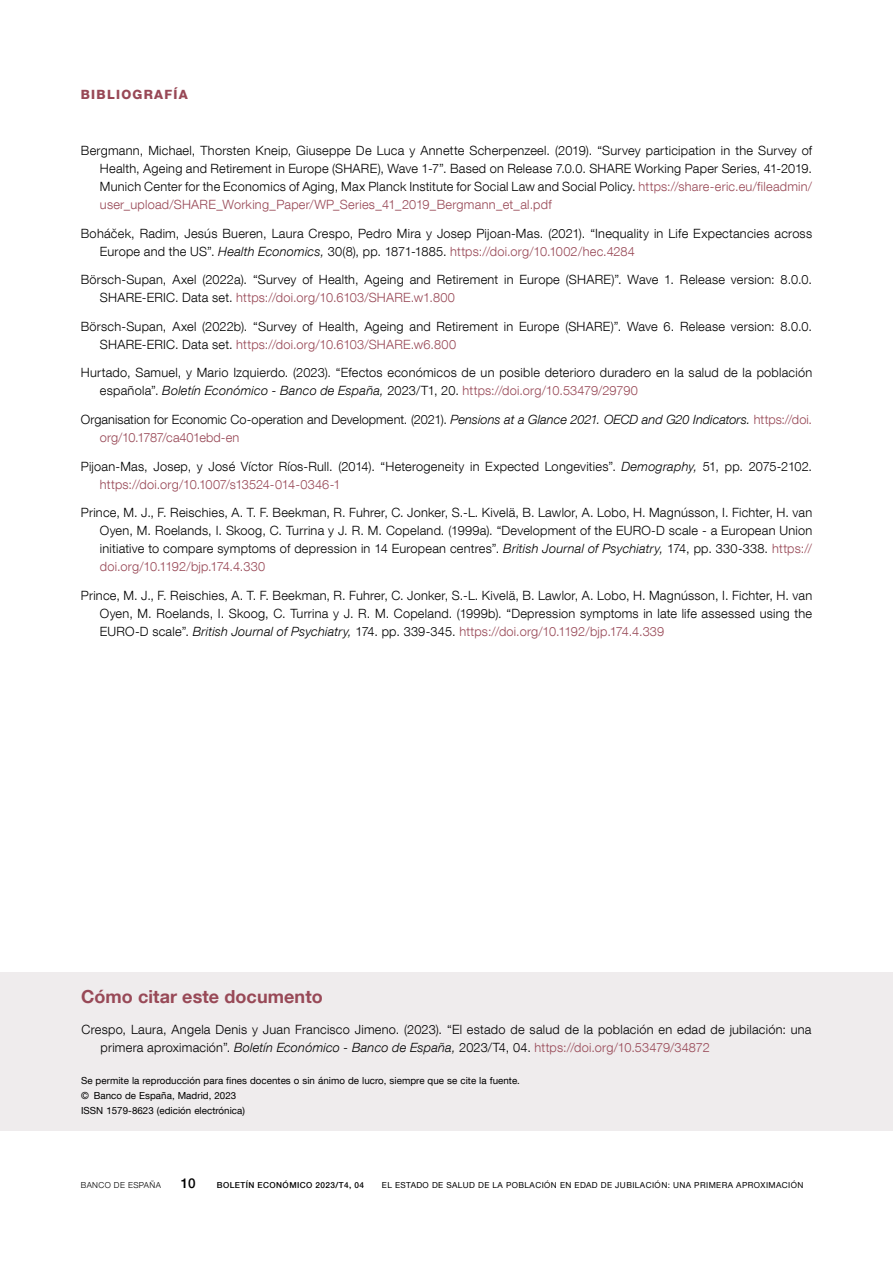
<style>
.page{position:relative;width:893px;height:1263px;background:#fff}
.page>*{position:absolute;margin:0;border:0;box-sizing:border-box;transform-origin:0 0}
.Indice_1{font:700 18px "Bd E Neue Helvetica";letter-spacing:.005em;color:#984957}
.t1{font:500 13.5px "Bd E Neue Helvetica";color:#000}
.Texto_bibliografía{font:300 12.75px/18px "Bd E Neue Helvetica";letter-spacing:.015em;color:#000}
.Ladillo_Bibliografía{font:800 12.75px "Bd E Neue Helvetica";letter-spacing:.1em;color:#984856}
.Texto_ISSN{font:9.75px "Bd E Neue Helvetica";letter-spacing:.005em;color:#000}
.t2{font:8.25px "Bd E Neue Helvetica";letter-spacing:.05em;color:#000}
.t3{font:500 8.25px "Bd E Neue Helvetica";letter-spacing:.05em;color:#000}
.t4{font:300 8.25px "Bd E Neue Helvetica";letter-spacing:.05em;color:#000}
.s1{color:#984856}
.s2{font-style:italic}
</style>
<div class="page">
<div style="left:0;top:972px;width:893px;height:159px;background:#efeced"></div>
<h2 class="Ladillo_Bibliografía" style="left:81px;top:86px;width:109px">BIBLIOGRAFÍA</h2>
<p class="Texto_bibliografía" style="left:100px;top:141px;width:714px;text-align:justify;text-indent:-19px">Bergmann, Michael, Thorsten Kneip, Giuseppe De Luca y Annette Scherpenzeel. (2019). “Survey participation in the Survey of Health, Ageing and Retirement in Europe (SHARE), Wave 1-7”. Based on Release 7.0.0. SHARE Working Paper Series, 41-2019.<br>Munich Center for the Economics of Aging, Max Planck Institute for Social Law and Social Policy. <span class="s1">https://share-eric.eu/fileadmin/ user_upload/SHARE_Working_Paper/WP_Series_41_2019_Bergmann_et_al.pdf</span></p>
<p class="Texto_bibliografía" style="left:100px;top:224px;width:714px;text-indent:-19px">Boháček, Radim, Jesús Bueren, Laura Crespo, Pedro Mira y Josep Pijoan-Mas. (2021). “Inequality in Life Expectancies across<br>Europe and the US”. <span class="s2">Health Economics,</span> 30(8), pp. 1871-1885. <span class="s1">https://doi.org/10.1002/hec.4284</span></p>
<p class="Texto_bibliografía" style="left:100px;top:270px;width:714px;text-indent:-19px">Börsch-Supan, Axel (2022a). “Survey of Health, Ageing and Retirement in Europe (SHARE)”. Wave 1. Release version: 8.0.0.<br>SHARE-ERIC. Data set. <span class="s1">https://doi.org/10.6103/SHARE.w1.800</span></p>
<p class="Texto_bibliografía" style="left:100px;top:317px;width:714px;text-indent:-19px">Börsch-Supan, Axel (2022b). “Survey of Health, Ageing and Retirement in Europe (SHARE)”. Wave 6. Release version: 8.0.0.<br>SHARE-ERIC. Data set. <span class="s1">https://doi.org/10.6103/SHARE.w6.800</span></p>
<p class="Texto_bibliografía" style="left:100px;top:364px;width:714px;text-indent:-19px">Hurtado, Samuel, y Mario Izquierdo. (2023). “Efectos económicos de un posible deterioro duradero en la salud de la población española”. <span class="s2">Boletín Económico - Banco de España,</span> 2023/T1, 20. <span class="s1">https://doi.org/10.53479/29790</span></p>
<p class="Texto_bibliografía" style="left:100px;top:410px;width:714px;text-indent:-19px">Organisation for Economic Co-operation and Development. (2021). <span class="s2">Pensions at a Glance 2021. OECD and G20 Indicators.</span> <span class="s1">https://doi. org/10.1787/ca401ebd-en</span></p>
<p class="Texto_bibliografía" style="left:100px;top:457px;width:714px;text-indent:-19px">Pijoan-Mas, Josep, y José Víctor Ríos-Rull. (2014). “Heterogeneity in Expected Longevities”. <span class="s2">Demography,</span> 51, pp. 2075-2102. <span class="s1">https://doi.org/10.1007/s13524-014-0346-1</span></p>
<p class="Texto_bibliografía" style="left:100px;top:503px;width:714px;text-align:justify;text-indent:-19px">Prince, M. J., F. Reischies, A. T. F. Beekman, R. Fuhrer, C. Jonker, S.-L. Kivelä, B. Lawlor, A. Lobo, H. Magnússon, I. Fichter, H. van Oyen, M. Roelands, I. Skoog, C. Turrina y J. R. M. Copeland. (1999a). “Development of the EURO-D scale - a European Union initiative to compare symptoms of depression in 14 European centres”. <span class="s2">British Journal of Psychiatry,</span> 174, pp. 330-338. <span class="s1">https:// doi.org/10.1192/bjp.174.4.330</span></p>
<p class="Texto_bibliografía" style="left:100px;top:586px;width:714px;text-align:justify;text-indent:-19px">Prince, M. J., F. Reischies, A. T. F. Beekman, R. Fuhrer, C. Jonker, S.-L. Kivelä, B. Lawlor, A. Lobo, H. Magnússon, I. Fichter, H. van Oyen, M. Roelands, I. Skoog, C. Turrina y J. R. M. Copeland. (1999b). “Depression symptoms in late life assessed using the EURO-D scale”. <span class="s2">British Journal of Psychiatry,</span> 174. pp. 339-345. <span class="s1">https://doi.org/10.1192/bjp.174.4.339</span></p>
<p class="Indice_1" style="left:81px;top:985px;width:243px">Cómo citar este documento</p>
<p class="Texto_bibliografía" style="left:100px;top:1020px;width:712px;text-indent:-19px">Crespo, Laura, Angela Denis y Juan Francisco Jimeno. (2023). “El estado de salud de la población en edad de jubilación: una primera aproximación”. <span class="s2">Boletín Económico - Banco de España,</span> 2023/T4, 04. <span class="s1">https://doi.org/10.53479/34872</span></p>
<p class="Texto_ISSN" style="left:81px;top:1074px;width:440px">Se permite la reproducción para fines docentes o sin ánimo de lucro, siempre que se cite la fuente.</p>
<p class="Texto_ISSN" style="left:81px;top:1089px;width:157px">© Banco de España, Madrid, 2023</p>
<p class="Texto_ISSN" style="left:81px;top:1104px;width:165px">ISSN 1579-8623 (edición electrónica)</p>
<p class="t4" style="left:81px;top:1180px;width:82px">BANCO DE ESPAÑA</p>
<p class="t1" style="left:181px;top:1175px;width:16px">10</p>
<p class="t3" style="left:217px;top:1180px;width:149px">BOLETÍN ECONÓMICO 2023/T4, 04</p>
<p class="t2" style="left:382px;top:1180px;width:423px">EL ESTADO DE SALUD DE LA POBLACIÓN EN EDAD DE JUBILACIÓN: UNA PRIMERA APROXIMACIÓN</p>
</div>
